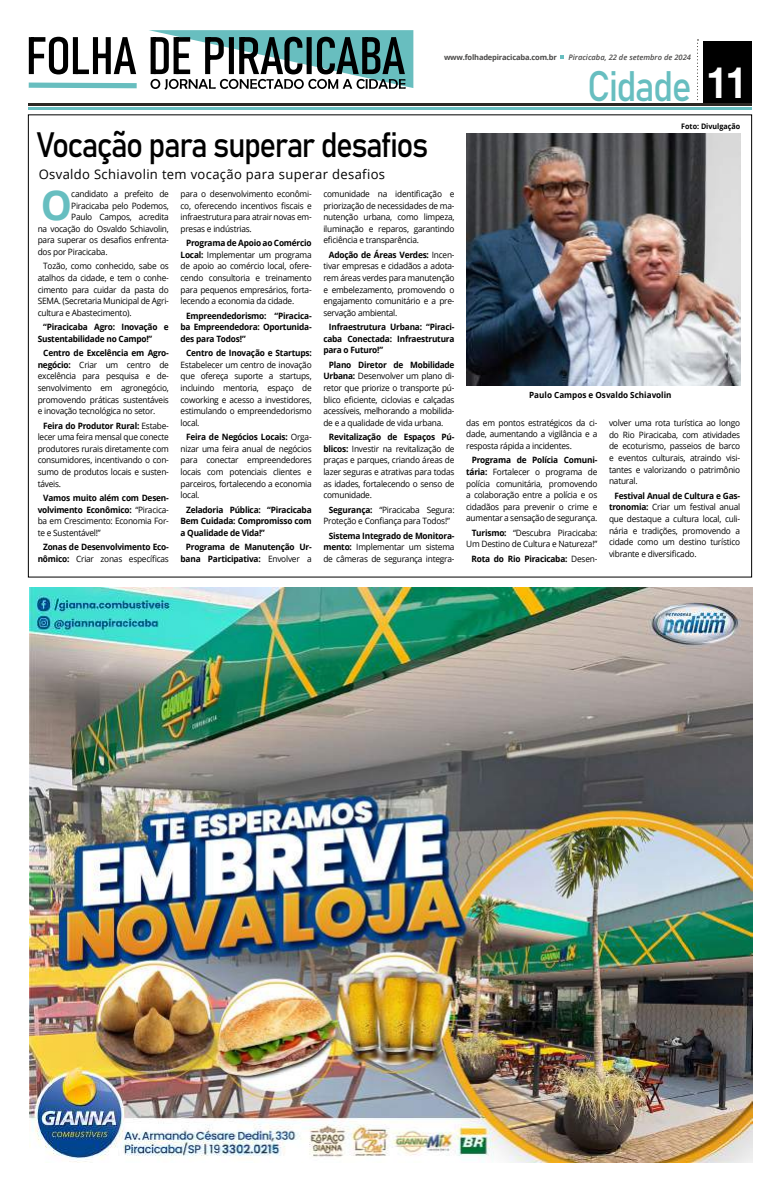
<style>
.page{position:relative;width:780px;height:1191px;background:#fff}
.page>*{position:absolute;margin:0;border:0;box-sizing:border-box;transform-origin:0 0}
.t1{font:42.1px "Bahnschrift";letter-spacing:-.045em;color:#67bec0;scale:.89 1}
.t2{font:700 41.2px "Open Sans";color:#67bec0;scale:.95 1}
.t3{font:34.8px "Bahnschrift";letter-spacing:-.05em;color:#000;scale:.9 1}
.t4{font:13.2px "Open Sans";letter-spacing:.025em;color:#000}
.t5{font:8.7px/11.6px "Open Sans";letter-spacing:-.025em;color:#000;text-align:justify;scale:.95 1}
.t6{font:700 8.7px/11.6px "Open Sans";letter-spacing:-.025em;color:#000;text-align:justify;scale:.95 1}
.t7{font:700 8.5px "Open Sans";color:#000;scale:.95 1}
.t8{font:italic 600 7.6px "Open Sans";color:#4a4948}
.t9{font:700 7.6px "Open Sans";letter-spacing:-.025em;color:#4a4948}
.t10{font:700 7.6px "Open Sans";color:#000;scale:.94 1}
.s1{font-weight:700}
.s2{font-weight:400}
.s3{font-family:"Arena Condensed";font-weight:700;font-size:40.6px;color:#fff}
</style>
<div class="page">
<div style="left:703px;top:41px;width:48px;height:65px;background:#000"></div>
<hr style="left:28px;top:107px;width:723px;height:2px;background:#67bec0">
<hr style="left:28px;top:103px;width:723px;height:3px;background:#2c2824">
<svg style="left:697px;top:39px;width:1px;height:62px"></svg>
<svg style="left:560px;top:55px;width:4px;height:4px"></svg>
<svg style="left:28px;top:30px;width:385px;height:60px"></svg>
<img style="left:466px;top:134px;width:274px;height:251px">
<img style="left:30px;top:587px;width:722px;height:575px">
<p class="t9" style="left:444px;top:52px;width:114px">www.folhadepiracicaba.com.br</p>
<p class="t8" style="left:568px;top:52px;width:124px">Piracicaba, 22 de setembro de 2024</p>
<h3 class="t3" style="left:36px;top:118px;width:437px">Vocação para superar desafios</h3>
<h3 class="t4" style="left:39px;top:165px;width:348px">Osvaldo Schiavolin tem vocação para superar desafios</h3>
<h2 class="t2" style="left:41px;top:176px;width:34px">O</h2>
<p class="t5" style="left:71px;top:188px;width:104px">candidato a prefeito de</p>
<p class="t5" style="left:71px;top:199px;width:104px">Piracicaba pelo Podemos,</p>
<p class="t5" style="left:71px;top:211px;width:104px">Paulo Campos, acredita</p>
<p class="t5" style="left:38px;top:223px;width:139px">na vocação do Osvaldo Schiavolin,</p>
<p class="t5" style="left:38px;top:234px;width:139px">para superar os desafios enfrenta-</p>
<p class="t5" style="left:38px;top:246px;width:75px">dos por Piracicaba.</p>
<p class="t5" style="left:38px;top:260px;width:139px;text-indent:6px">Tozão, como conhecido, sabe os atalhos da cidade, e tem o conhe&shy;cimento para cuidar da pasta do SEMA. (Secretaria Municipal de Agri&shy;cultura e Abastecimento).</p>
<p class="t6" style="left:38px;top:321px;width:139px;text-indent:6px">“Piracicaba Agro: Inovação e<br>Sustentabilidade no Campo!”</p>
<p class="t5" style="left:38px;top:347px;width:139px;text-indent:6px"><span class="s1">Centro de Excelência em Agro&shy;negócio:</span> Criar um centro de excelência para pesquisa e de&shy;senvolvimento em agronegócio, promovendo práticas sustentáveis e inovação tecnológica no setor.</p>
<p class="t5" style="left:38px;top:419px;width:139px;text-indent:6px"><span class="s1">Feira do Produtor Rural:</span> Estabe&shy;lecer uma feira mensal que conecte produtores rurais diretamente com consumidores, incentivando o con&shy;sumo de produtos locais e susten&shy;táveis.</p>
<p class="t5" style="left:38px;top:492px;width:139px;text-indent:6px"><span class="s1">Vamos muito além com Desen&shy;volvimento Econômico:</span> “Piracica&shy;ba em Crescimento: Economia For&shy;te e Sustentável!”</p>
<p class="t6" style="left:38px;top:541px;width:139px;text-align:right">Zonas de Desenvolvimento Eco&shy;nômico: <span class="s2">Criar zonas específicas</span></p>
<p class="t5" style="left:180px;top:188px;width:139px">para o desenvolvimento econômi&shy;co, oferecendo incentivos fiscais e infraestrutura para atrair novas em&shy;presas e indústrias.</p>
<p class="t5" style="left:180px;top:237px;width:139px;text-indent:6px"><span class="s1">Programa de Apoio ao Comércio Local:</span> Implementar um programa de apoio ao comércio local, ofere&shy;cendo consultoria e treinamento para pequenos empresários, forta&shy;lecendo a economia da cidade.</p>
<p class="t6" style="left:180px;top:309px;width:139px;text-indent:6px">Empreendedorismo: “Piracica&shy;ba Empreendedora: Oportunida&shy;des para Todos!”</p>
<p class="t6" style="left:186px;top:347px;width:134px">Centro de Inovação e Startups:</p>
<p class="t5" style="left:180px;top:358px;width:139px">Estabelecer um centro de inovação que ofereça suporte a startups, incluindo mentoria, espaço de coworking e acesso a investidores, estimulando o empreendedorismo local.</p>
<p class="t5" style="left:180px;top:431px;width:139px;text-indent:6px"><span class="s1">Feira de Negócios Locais:</span> Orga&shy;nizar uma feira anual de negócios para conectar empreendedores locais com potenciais clientes e parceiros, fortalecendo a economia local.</p>
<p class="t6" style="left:180px;top:503px;width:139px;text-indent:6px">Zeladoria Pública: “Piracicaba Bem Cuidada: Compromisso com a Qualidade de Vida!”</p>
<p class="t6" style="left:180px;top:541px;width:139px;text-align:right">Programa de Manutenção Ur&shy;bana Participativa: <span class="s2">Envolver a</span></p>
<p class="t5" style="left:323px;top:188px;width:139px">comunidade na identificação e priorização de necessidades de ma&shy;nutenção urbana, como limpeza, iluminação e reparos, garantindo eficiência e transparência.</p>
<p class="t5" style="left:323px;top:248px;width:139px;text-indent:6px"><span class="s1">Adoção de Áreas Verdes:</span> Incen&shy;tivar empresas e cidadãos a adota&shy;rem áreas verdes para manutenção e embelezamento, promovendo o engajamento comunitário e a pre&shy;servação ambiental.</p>
<p class="t6" style="left:323px;top:321px;width:139px;text-indent:6px">Infraestrutura Urbana: “Piraci&shy;caba Conectada: Infraestrutura para o Futuro!”</p>
<p class="t5" style="left:323px;top:358px;width:139px;text-indent:6px"><span class="s1">Plano Diretor de Mobilidade Urbana:</span> Desenvolver um plano di&shy;retor que priorize o transporte pú&shy;blico eficiente, ciclovias e calçadas acessíveis, melhorando a mobilida&shy;de e a qualidade de vida urbana.</p>
<p class="t5" style="left:323px;top:431px;width:139px;text-indent:6px"><span class="s1">Revitalização de Espaços Pú&shy;blicos:</span> Investir na revitalização de praças e parques, criando áreas de lazer seguras e atrativas para todas as idades, fortalecendo o senso de comunidade.</p>
<p class="t5" style="left:323px;top:503px;width:139px;text-indent:6px"><span class="s1">Segurança:</span> “Piracicaba Segura:<br>Proteção e Confiança para Todos!”</p>
<p class="t5" style="left:323px;top:529px;width:139px;text-indent:5px"><span class="s1">Sistema Integrado de Monitora&shy;mento:</span> Implementar um sistema de câmeras de segurança integra-</p>
<h1 class="t1" style="left:587px;top:55px;width:181px">Cidade <span class="s3">11</span></h1>
<p class="t10" style="left:681px;top:121px;width:64px">Foto: Divulgação</p>
<p class="t7" style="left:529px;top:388px;width:151px">Paulo Campos e Osvaldo Schiavolin</p>
<p class="t5" style="left:466px;top:416px;width:139px">das em pontos estratégicos da ci&shy;dade, aumentando a vigilância e a resposta rápida a incidentes.</p>
<p class="t5" style="left:466px;top:454px;width:139px;text-indent:6px"><span class="s1">Programa de Polícia Comuni&shy;tária:</span> Fortalecer o programa de polícia comunitária, promovendo a colaboração entre a polícia e os cidadãos para prevenir o crime e aumentar a sensação de segurança.</p>
<p class="t5" style="left:466px;top:526px;width:139px;text-align:right"><span class="s1">Turismo:</span> “Descubra Piracicaba:<br>Um Destino de Cultura e Natureza!”</p>
<p class="t6" style="left:471px;top:552px;width:134px">Rota do Rio Piracicaba: <span class="s2">Desen-</span></p>
<p class="t5" style="left:609px;top:417px;width:139px">volver uma rota turística ao longo do Rio Piracicaba, com atividades de ecoturismo, passeios de barco e eventos culturais, atraindo visi&shy;tantes e valorizando o patrimônio natural.</p>
<p class="t5" style="left:609px;top:489px;width:139px;text-indent:6px"><span class="s1">Festival Anual de Cultura e Gas&shy;tronomia:</span> Criar um festival anual que destaque a cultura local, culi&shy;nária e tradições, promovendo a cidade como um destino turístico vibrante e diversificado.</p>
</div>
